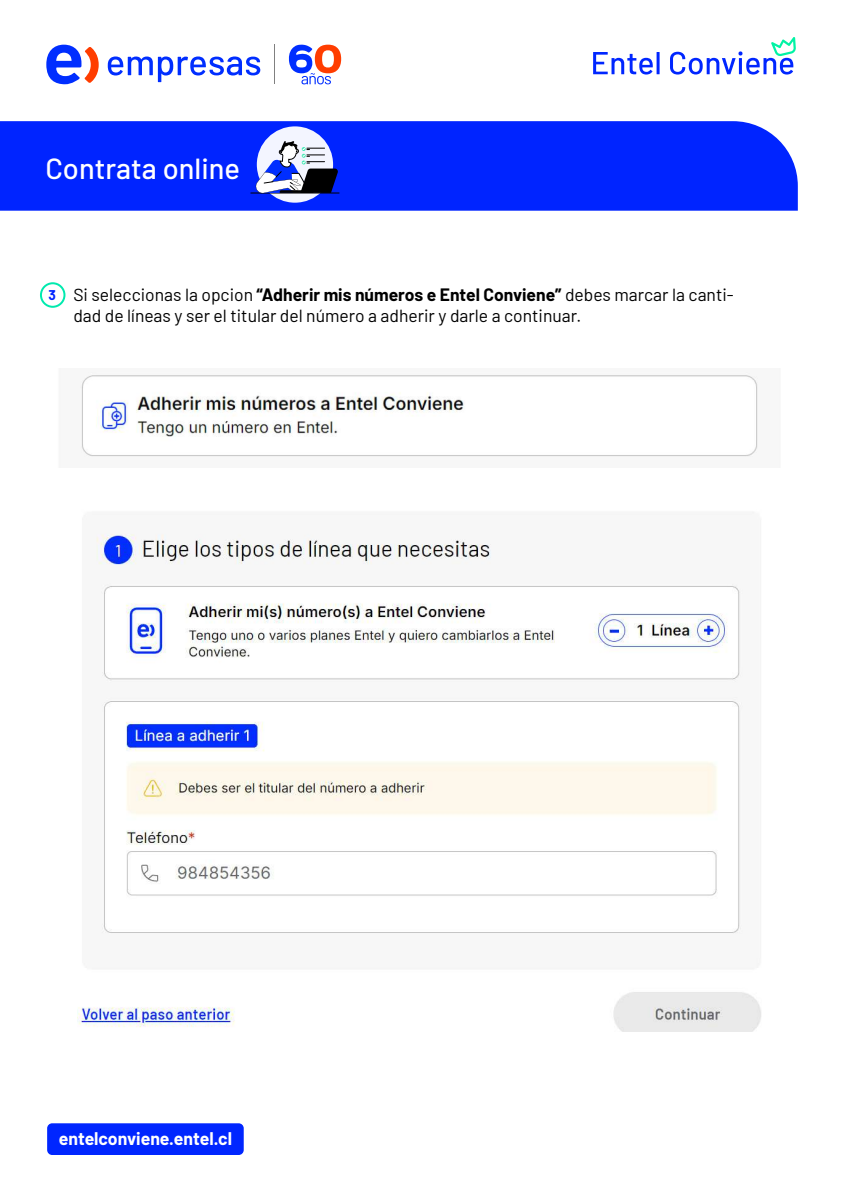
<style>
.page{position:relative;width:842px;height:1192px;background:#fff}
.page>*{position:absolute;margin:0;border:0;box-sizing:border-box;transform-origin:0 0}
.t1{font:500 29px "Barlow";color:#fff}
.t2{font:700 17.85px "Barlow";color:#fff}
.t3{font:17.5px/21px "Barlow";color:#000}
.t4{font:700 13.8px "Barlow";color:#0024ff}
.s1{font-weight:700}
</style>
<div class="page">
<svg style="left:593px;top:52px;width:60px;height:23px"></svg>
<hr style="left:657px;top:52px;width:3px;height:22px;background:#0026ff">
<svg style="left:670px;top:37px;width:126px;height:38px"></svg>
<svg style="left:46px;top:45px;width:53px;height:39px"></svg>
<hr style="left:274px;top:45px;width:1px;height:39px;background:#808080">
<svg style="left:108px;top:56px;width:152px;height:26px"></svg>
<svg style="left:288px;top:45px;width:53px;height:39px"></svg>
<div style="left:0;top:121px;width:798px;height:90px;background:#0024ff"></div>
<div style="left:47px;top:1123px;width:197px;height:32px;background:#0026ff;border-radius:5px"></div>
<div style="left:257px;top:126px;width:76px;height:77px;background:#f3f5ff;border-radius:50%"></div>
<hr style="left:251px;top:193px;width:88px;height:1px;background:#000">
<svg style="left:254px;top:141px;width:84px;height:52px"></svg>
<div style="left:40px;top:282px;width:25px;height:26px;border:2px solid #00eaae;border-radius:50%"></div>
<img style="left:80px;top:373px;width:678px;height:84px">
<img style="left:78px;top:512px;width:683px;height:519px">
<h1 class="t1" style="left:45px;top:147px;width:196px">Contrata online</h1>
<p class="t4" style="left:49px;top:284px;width:9px">3</p>
<p class="t3" style="left:73px;top:283px;width:662px">Si seleccionas la opcion <span class="s1">“Adherir mis números e Entel Conviene”</span> debes marcar la canti&shy;dad de líneas y ser el titular del número a adherir y darle a continuar.</p>
<p class="t2" style="left:59px;top:1125px;width:175px">entelconviene.entel.cl</p>
</div>
